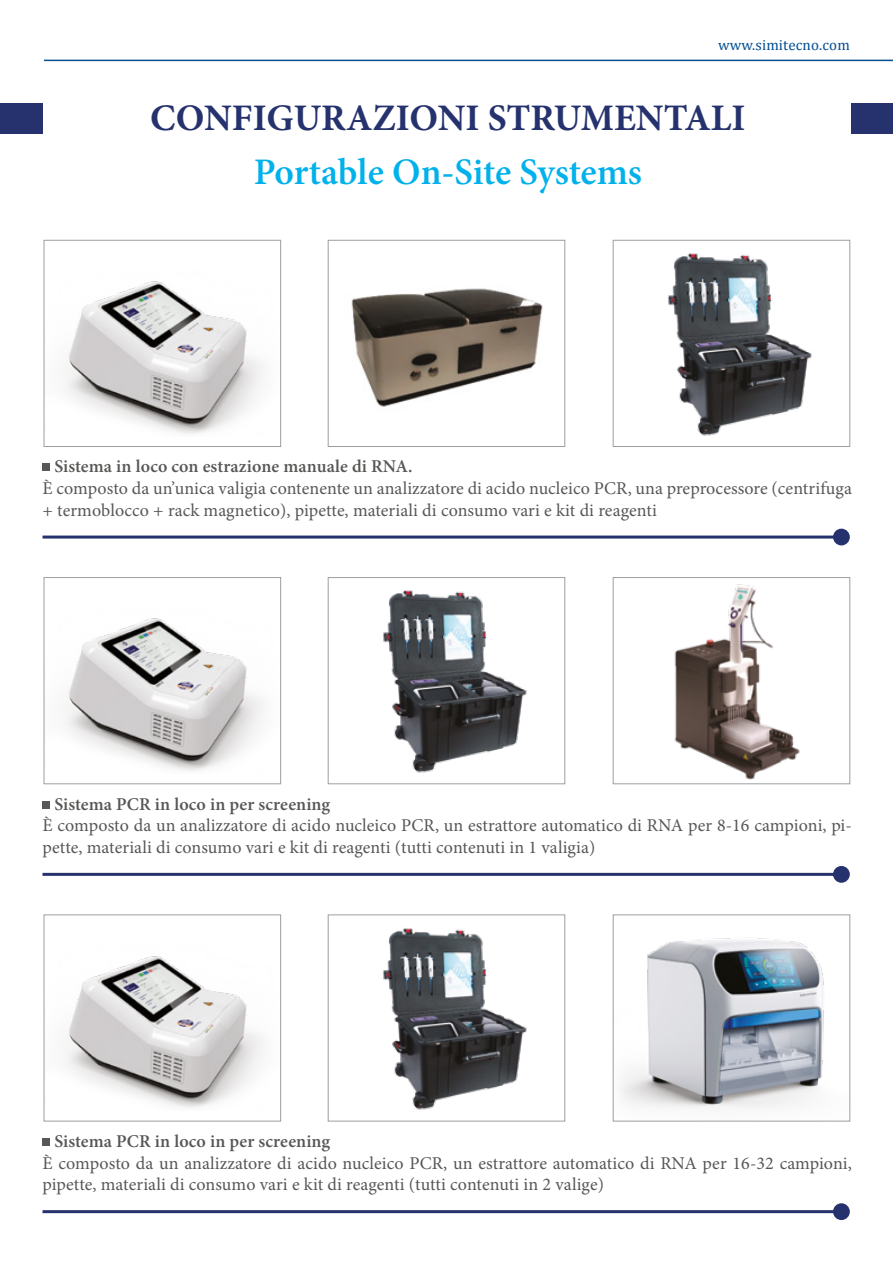
<style>
.page{position:relative;width:893px;height:1263px;background:#fff}
.page>*{position:absolute;margin:0;border:0;box-sizing:border-box;transform-origin:0 0}
.t1{font:700 37.5px "Minion Pro";color:#26326d}
.t2{font:600 37.5px "Minion Pro";letter-spacing:-.005em;color:#00b1eb}
.t3{font:18px/21.6px "Minion Pro";letter-spacing:.005em;color:#575756}
.t4{font:600 18px "Minion Pro";letter-spacing:.005em;color:#575756}
.t5{font:15px "Cambria";letter-spacing:.01em;color:#034e92}
</style>
<div class="page">
<hr style="left:44px;top:60px;width:849px;height:1px;background:#034e92">
<div style="left:852px;top:104px;width:41px;height:30px;background:#26326d"></div>
<div style="left:0;top:104px;width:43px;height:30px;background:#26326d"></div>
<img style="left:66px;top:618px;width:197px;height:153px">
<div style="left:44px;top:577px;width:237px;height:207px;border:1px solid #9d9e9f"></div>
<img style="left:66px;top:956px;width:197px;height:152px">
<div style="left:44px;top:915px;width:237px;height:206px;border:1px solid #9d9e9f"></div>
<img style="left:351px;top:288px;width:192px;height:119px">
<div style="left:328px;top:240px;width:237px;height:207px;border:1px solid #9d9e9f"></div>
<img style="left:66px;top:281px;width:197px;height:153px">
<div style="left:44px;top:240px;width:237px;height:207px;border:1px solid #9d9e9f"></div>
<img style="left:383px;top:590px;width:144px;height:183px">
<div style="left:328px;top:577px;width:237px;height:207px;border:1px solid #9d9e9f"></div>
<img style="left:383px;top:928px;width:144px;height:182px">
<div style="left:328px;top:915px;width:237px;height:206px;border:1px solid #9d9e9f"></div>
<img style="left:668px;top:253px;width:144px;height:183px">
<div style="left:613px;top:240px;width:237px;height:207px;border:1px solid #9d9e9f"></div>
<img style="left:621px;top:938px;width:203px;height:170px">
<div style="left:613px;top:915px;width:237px;height:206px;border:1px solid #9d9e9f"></div>
<img style="left:674px;top:584px;width:126px;height:196px">
<div style="left:613px;top:577px;width:237px;height:207px;border:1px solid #9d9e9f"></div>
<div style="left:43px;top:464px;width:7px;height:7px;background:#575756"></div>
<div style="left:43px;top:1138px;width:7px;height:8px;background:#575756"></div>
<div style="left:43px;top:801px;width:7px;height:7px;background:#575756"></div>
<hr style="left:43px;top:535px;width:798px;height:3px;background:#26326d">
<div style="left:833px;top:529px;width:17px;height:16px;background:#26326d;border-radius:50%"></div>
<hr style="left:43px;top:1210px;width:798px;height:3px;background:#26326d">
<div style="left:833px;top:1203px;width:17px;height:17px;background:#26326d;border-radius:50%"></div>
<hr style="left:43px;top:873px;width:798px;height:3px;background:#26326d">
<div style="left:833px;top:866px;width:17px;height:17px;background:#26326d;border-radius:50%"></div>
<p class="t5" style="left:718px;top:37px;width:133px">www.simitecno.com</p>
<h1 class="t1" style="left:150px;top:92px;width:597px">CONFIGURAZIONI STRUMENTALI</h1>
<h1 class="t2" style="left:254px;top:146px;width:390px">Portable On-Site Systems</h1>
<p class="t4" style="left:54px;top:454px;width:360px">Sistema in loco con estrazione manuale di RNA.</p>
<p class="t3" style="left:43px;top:477px;width:811px">È composto da un’unica valigia contenente un analizzatore di acido nucleico PCR, una preprocessore (centrifuga + termoblocco + rack magnetico), pipette, materiali di consumo vari e kit di reagenti</p>
<p class="t4" style="left:54px;top:791px;width:277px">Sistema PCR in loco in per screening</p>
<p class="t3" style="left:43px;top:815px;width:811px">È composto da un analizzatore di acido nucleico PCR, un estrattore automatico di RNA per 8-16 campioni, pi&shy;pette, materiali di consumo vari e kit di reagenti (tutti contenuti in 1 valigia)</p>
<p class="t4" style="left:54px;top:1129px;width:277px">Sistema PCR in loco in per screening</p>
<p class="t3" style="left:43px;top:1152px;width:811px">È composto da un analizzatore di acido nucleico PCR, un estrattore automatico di RNA per 16-32 campioni, pipette, materiali di consumo vari e kit di reagenti (tutti contenuti in 2 valige)</p>
</div>
